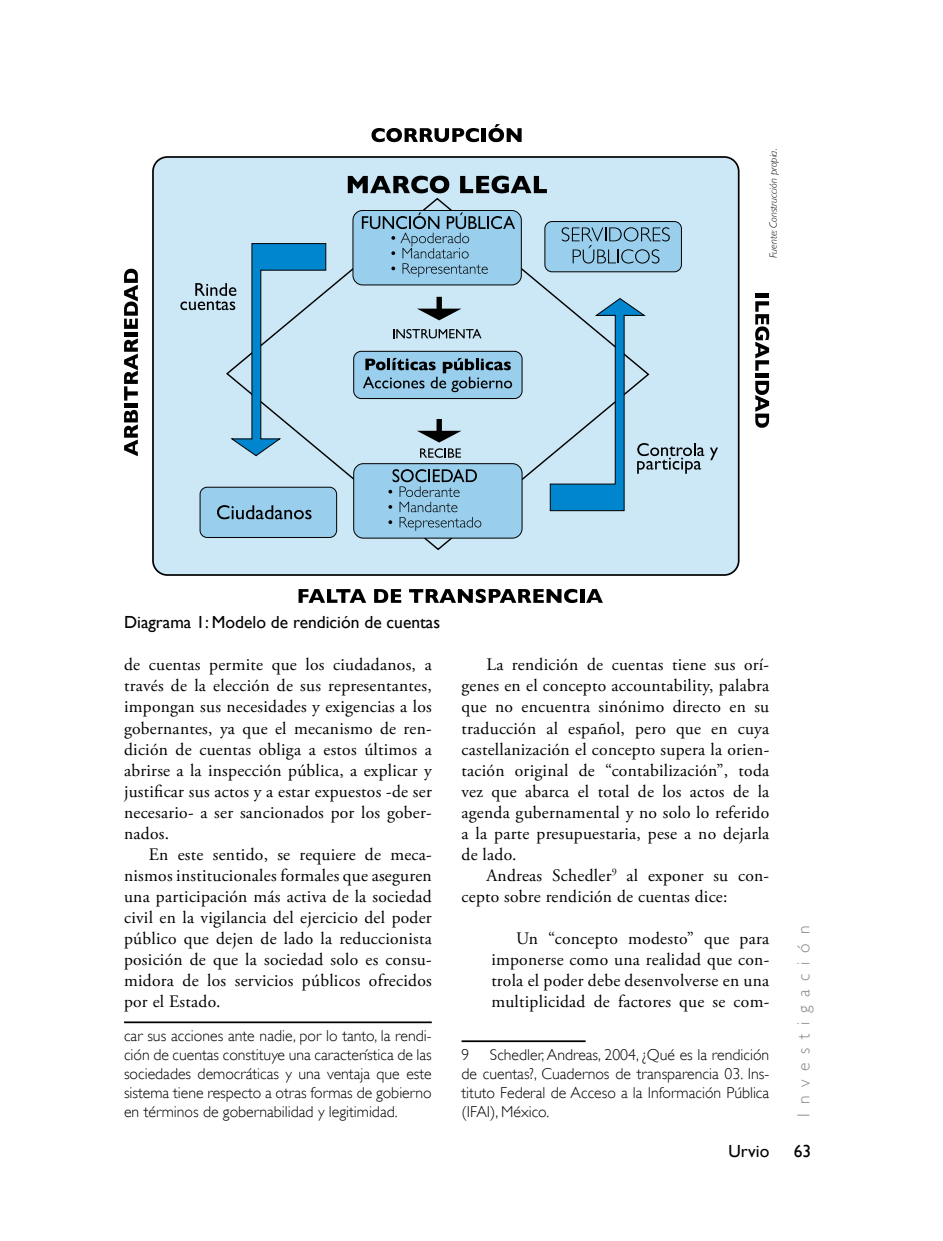
<style>
.page{position:relative;width:943px;height:1241px;background:#fff}
.page>*{position:absolute;margin:0;border:0;box-sizing:border-box;transform-origin:0 0}
.t1{font:17.5px/21px "Adobe Garamond Pro";letter-spacing:.015em;color:#000;text-align:justify}
.t2{font:17.5px "Gill Sans";color:#000}
.t3{font:300 17.5px "Gill Sans";letter-spacing:.5em;color:#898989}
.t4{font:300 15.75px/18.9px "Gill Sans";color:#000;text-align:justify}
.t5{font:italic 300 10.5px "Gill Sans";color:#000}
</style>
<div class="page">
<hr style="left:124px;top:1021px;width:308px;height:2px;background:#000">
<hr style="left:461px;top:1040px;width:124px;height:1px;background:#000">
<div style="left:153px;top:157px;width:585px;height:418px;background:#cce7f5;border-radius:14px"></div>
<div style="left:152px;top:156px;width:587px;height:419px;border:2px solid #000;border-radius:14px"></div>
<svg style="left:371px;top:128px;width:108px;height:14px"></svg>
<div style="left:481px;top:128px;width:5px;height:14px;background:#000"></div>
<svg style="left:488px;top:124px;width:33px;height:18px"></svg>
<svg style="left:298px;top:589px;width:68px;height:13px"></svg>
<svg style="left:374px;top:589px;width:27px;height:13px"></svg>
<svg style="left:409px;top:588px;width:168px;height:15px"></svg>
<hr style="left:580px;top:589px;width:4px;height:13px;background:#000">
<svg style="left:586px;top:589px;width:17px;height:13px"></svg>
<svg style="left:124px;top:410px;width:14px;height:46px"></svg>
<hr style="left:124px;top:403px;width:14px;height:4px;background:#000">
<svg style="left:124px;top:338px;width:14px;height:62px"></svg>
<hr style="left:124px;top:332px;width:14px;height:4px;background:#000">
<svg style="left:124px;top:269px;width:14px;height:60px"></svg>
<div style="left:755px;top:293px;width:14px;height:5px;background:#000"></div>
<svg style="left:755px;top:301px;width:14px;height:69px"></svg>
<hr style="left:755px;top:373px;width:14px;height:4px;background:#000">
<svg style="left:755px;top:381px;width:14px;height:46px"></svg>
<svg style="left:348px;top:176px;width:101px;height:17px"></svg>
<svg style="left:460px;top:176px;width:87px;height:17px"></svg>
<svg style="left:326px;top:197px;width:324px;height:354px"></svg>
<div style="left:353px;top:210px;width:168px;height:75px;background:#99ceec;border-radius:10px"></div>
<div style="left:352px;top:210px;width:170px;height:75px;border:1px solid #000;border-radius:10px"></div>
<div style="left:354px;top:463px;width:168px;height:75px;background:#99ceec;border-radius:10px"></div>
<div style="left:353px;top:463px;width:169px;height:75px;border:1px solid #000;border-radius:10px"></div>
<div style="left:354px;top:351px;width:168px;height:47px;background:#99ceec;border-radius:8px"></div>
<div style="left:353px;top:351px;width:169px;height:48px;border:1px solid #000;border-radius:8px"></div>
<div style="left:200px;top:487px;width:136px;height:50px;background:#99ceec;border-radius:7px"></div>
<div style="left:199px;top:486px;width:138px;height:52px;border:1px solid #000;border-radius:7px"></div>
<div style="left:545px;top:221px;width:136px;height:51px;background:#99ceec;border-radius:7px"></div>
<div style="left:544px;top:221px;width:138px;height:51px;border:1px solid #000;border-radius:7px"></div>
<svg style="left:362px;top:212px;width:153px;height:65px"></svg>
<svg style="left:388px;top:469px;width:93px;height:62px"></svg>
<svg style="left:549px;top:297px;width:169px;height:214px"></svg>
<svg style="left:417px;top:297px;width:44px;height:23px"></svg>
<svg style="left:417px;top:419px;width:44px;height:23px"></svg>
<svg style="left:217px;top:505px;width:94px;height:14px"></svg>
<svg style="left:561px;top:227px;width:108px;height:36px"></svg>
<svg style="left:363px;top:358px;width:149px;height:34px"></svg>
<svg style="left:180px;top:242px;width:147px;height:215px"></svg>
<p class="t5" style="left:767px;top:258px;width:111px;rotate:-90deg">Fuente: Construcción propia.</p>
<p class="t2" style="left:124px;top:612px;width:317px">Diagrama 1: Modelo de rendición de cuentas</p>
<p class="t1" style="left:124px;top:655px;width:309px">de cuentas permite que los ciudadanos, a través de la elección de sus representantes, impongan sus necesidades y exigencias a los gobernantes, ya que el mecanismo de ren&shy;dición de cuentas obliga a estos últimos a abrirse a la inspección pública, a explicar y justificar sus actos y a estar expuestos -de ser necesario- a ser sancionados por los gober&shy;nados.</p>
<p class="t1" style="left:124px;top:844px;width:309px;text-indent:25px">En este sentido, se requiere de meca&shy;nismos institucionales formales que aseguren una participación más activa de la sociedad civil en la vigilancia del ejercicio del poder público que dejen de lado la reduccionista posición de que la sociedad solo es consu&shy;midora de los servicios públicos ofrecidos por el Estado.</p>
<p class="t4" style="left:124px;top:1026px;width:309px">car sus acciones ante nadie, por lo tanto, la rendi&shy;ción de cuentas constituye una característica de las sociedades democráticas y una ventaja que este sistema tiene respecto a otras formas de gobierno en términos de gobernabilidad y legitimidad.</p>
<p class="t1" style="left:461px;top:655px;width:309px;text-indent:25px">La rendición de cuentas tiene sus orí&shy;genes en el concepto accountability, palabra que no encuentra sinónimo directo en su traducción al español, pero que en cuya castellanización el concepto supera la orien&shy;tación original de “contabilización”, toda vez que abarca el total de los actos de la agenda gubernamental y no solo lo referido a la parte presupuestaria, pese a no dejarla de lado.</p>
<p class="t1" style="left:461px;top:865px;width:309px;text-indent:25px">Andreas Schedler<sup>9</sup> al exponer su con&shy;cepto sobre rendición de cuentas dice:</p>
<p class="t1" style="left:491px;top:928px;width:279px;text-indent:25px">Un “concepto modesto” que para imponerse como una realidad que con&shy;trola el poder debe desenvolverse en una multiplicidad de factores que se com-</p>
<p class="t4" style="left:461px;top:1045px;width:9px">9</p>
<p class="t4" style="left:461px;top:1045px;width:309px;text-indent:28px">Schedler, Andreas, 2004, ¿Qué es la rendición de cuentas?, Cuadernos de transparencia 03. Ins&shy;tituto Federal de Acceso a la Información Pública (IFAI), México.</p>
<p class="t3" style="left:793px;top:1116px;width:192px;rotate:-90deg">Investigación</p>
<p class="t2" style="left:728px;top:1140px;width:43px">Urvio</p>
<p class="t2" style="left:793px;top:1140px;width:19px">63</p>
</div>
